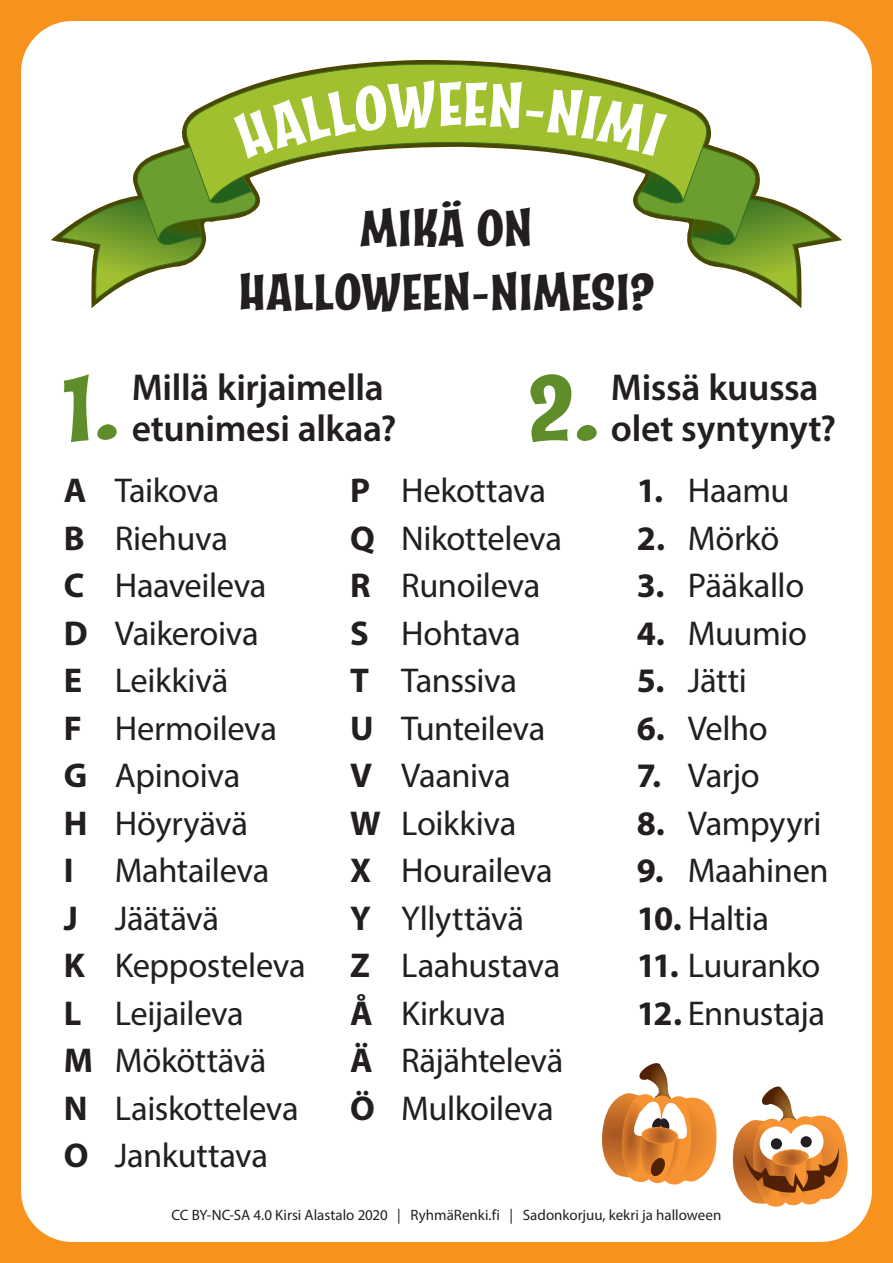
<style>
.page{position:relative;width:893px;height:1263px;background:#fff}
.page>*{position:absolute;margin:0;border:0;box-sizing:border-box;transform-origin:0 0}
.t1{font:700 60px "Catseye";color:#fff}
.Nimi{font:700 49.5px "Catseye";letter-spacing:-.015em;color:#231f20}
.Valiotsikko{font:600 37.5px/40.5px "Myriad Pro";letter-spacing:-.01em;color:#231f20}
.Leipis{font:34.5px "Myriad Pro";letter-spacing:-.015em;color:#231f20}
.Lahteet{font:15px "Myriad Pro";color:#231f20}
.s1{font-weight:700}
</style>
<div class="page">
<div style="left:0;top:0;width:893px;height:1263px;border:21px solid #f7931d;border-radius:62px"></div>
<svg style="left:269px;top:60px;width:340px;height:88px"></svg>
<svg style="left:64px;top:374px;width:53px;height:68px"></svg>
<svg style="left:530px;top:374px;width:67px;height:68px"></svg>
<svg style="left:732px;top:1086px;width:116px;height:121px"></svg>
<div style="left:771px;top:1138px;width:11px;height:11px;background:#231f20;border-radius:50%"></div>
<svg style="left:602px;top:1063px;width:115px;height:122px"></svg>
<svg style="left:59px;top:80px;width:378px;height:221px"></svg>
<svg style="left:465px;top:80px;width:369px;height:228px"></svg>
<h1 class="t1" style="left:437px;top:66px;width:27px">E</h1>
<p class="Nimi" style="left:360px;top:197px;width:175px">MIKÄ ON</p>
<p class="Nimi" style="left:238px;top:261px;width:418px">HALLOWEEN-NIMESI?</p>
<p class="Valiotsikko" style="left:132px;top:366px;width:266px">Millä kirjaimella etunimesi alkaa?</p>
<p class="Valiotsikko" style="left:611px;top:366px;width:227px">Missä kuussa olet syntynyt?</p>
<p class="Leipis" style="left:64px;top:469px;width:157px"><span class="s1">A</span> Taikova</p>
<p class="Leipis" style="left:64px;top:517px;width:166px"><span class="s1">B</span> Riehuva</p>
<p class="Leipis" style="left:64px;top:564px;width:204px"><span class="s1">C</span> Haaveileva</p>
<p class="Leipis" style="left:64px;top:612px;width:196px"><span class="s1">D</span> Vaikeroiva</p>
<p class="Leipis" style="left:64px;top:659px;width:166px"><span class="s1">E</span> Leikkivä</p>
<p class="Leipis" style="left:64px;top:707px;width:215px"><span class="s1">F</span> Hermoileva</p>
<p class="Leipis" style="left:64px;top:754px;width:178px"><span class="s1">G</span> Apinoiva</p>
<p class="Leipis" style="left:64px;top:802px;width:186px"><span class="s1">H</span> Höyryävä</p>
<p class="Leipis" style="left:64px;top:849px;width:207px"><span class="s1">I</span> Mahtaileva</p>
<p class="Leipis" style="left:64px;top:897px;width:157px"><span class="s1">J</span> Jäätävä</p>
<p class="Leipis" style="left:64px;top:944px;width:243px"><span class="s1">K</span> Kepposteleva</p>
<p class="Leipis" style="left:64px;top:992px;width:182px"><span class="s1">L</span> Leijaileva</p>
<p class="Leipis" style="left:64px;top:1039px;width:204px"><span class="s1">M</span> Mököttävä</p>
<p class="Leipis" style="left:64px;top:1087px;width:237px"><span class="s1">N</span> Laiskotteleva</p>
<p class="Leipis" style="left:64px;top:1134px;width:206px"><span class="s1">O</span> Jankuttava</p>
<p class="Leipis" style="left:350px;top:469px;width:197px"><span class="s1">P</span> Hekottava</p>
<p class="Leipis" style="left:350px;top:517px;width:213px"><span class="s1">Q</span> Nikotteleva</p>
<p class="Leipis" style="left:350px;top:564px;width:192px"><span class="s1">R</span> Runoileva</p>
<p class="Leipis" style="left:350px;top:612px;width:172px"><span class="s1">S</span> Hohtava</p>
<p class="Leipis" style="left:350px;top:659px;width:168px"><span class="s1">T</span> Tanssiva</p>
<p class="Leipis" style="left:350px;top:707px;width:197px"><span class="s1">U</span> Tunteileva</p>
<p class="Leipis" style="left:350px;top:754px;width:162px"><span class="s1">V</span> Vaaniva</p>
<p class="Leipis" style="left:350px;top:802px;width:168px"><span class="s1">W</span> Loikkiva</p>
<p class="Leipis" style="left:350px;top:849px;width:204px"><span class="s1">X</span> Houraileva</p>
<p class="Leipis" style="left:350px;top:897px;width:175px"><span class="s1">Y</span> Yllyttävä</p>
<p class="Leipis" style="left:350px;top:944px;width:212px"><span class="s1">Z</span> Laahustava</p>
<p class="Leipis" style="left:350px;top:992px;width:157px"><span class="s1">Å</span> Kirkuva</p>
<p class="Leipis" style="left:350px;top:1039px;width:215px"><span class="s1">Ä</span> Räjähtelevä</p>
<p class="Leipis" style="left:350px;top:1087px;width:205px"><span class="s1">Ö</span> Mulkoileva</p>
<p class="Leipis" style="left:637px;top:469px;width:154px"><span class="s1">1.</span> Haamu</p>
<p class="Leipis" style="left:637px;top:517px;width:144px"><span class="s1">2.</span> Mörkö</p>
<p class="Leipis" style="left:637px;top:564px;width:169px"><span class="s1">3.</span> Pääkallo</p>
<p class="Leipis" style="left:637px;top:612px;width:172px"><span class="s1">4.</span> Muumio</p>
<p class="Leipis" style="left:637px;top:659px;width:112px"><span class="s1">5.</span> Jätti</p>
<p class="Leipis" style="left:637px;top:707px;width:132px"><span class="s1">6.</span> Velho</p>
<p class="Leipis" style="left:637px;top:754px;width:124px"><span class="s1">7.</span> Varjo</p>
<p class="Leipis" style="left:637px;top:802px;width:186px"><span class="s1">8.</span> Vampyyri</p>
<p class="Leipis" style="left:637px;top:849px;width:193px"><span class="s1">9.</span> Maahinen</p>
<p class="Leipis" style="left:637px;top:897px;width:134px"><span class="s1">10.</span> Haltia</p>
<p class="Leipis" style="left:637px;top:944px;width:185px"><span class="s1">11.</span> Luuranko</p>
<p class="Leipis" style="left:637px;top:992px;width:190px"><span class="s1">12.</span> Ennustaja</p>
<p class="Lahteet" style="left:172px;top:1206px;width:551px">CC BY-NC-SA 4.0 Kirsi Alastalo 2020 | RyhmäRenki.fi | Sadonkorjuu, kekri ja halloween</p>
</div>
